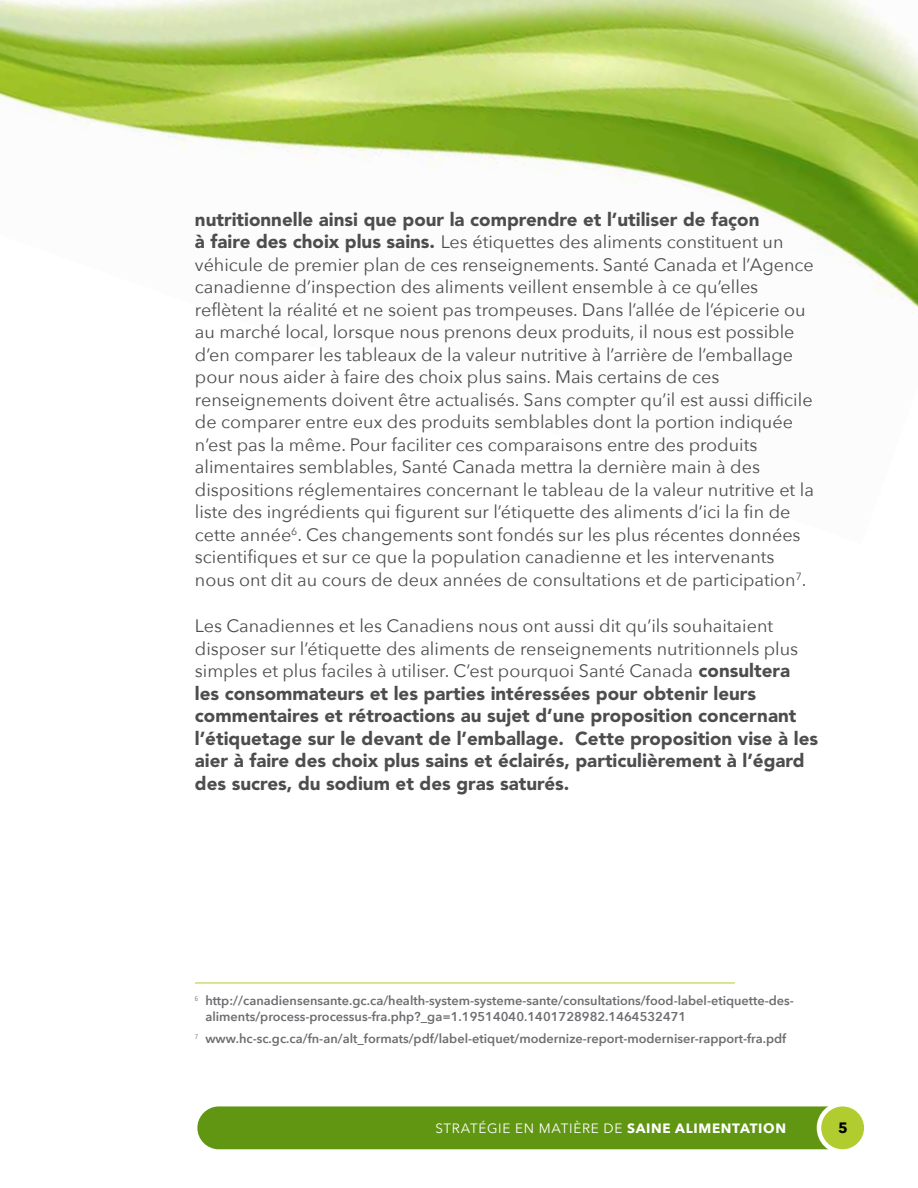
<style>
.page{position:relative;width:918px;height:1188px;background:#fff}
.page>*{position:absolute;margin:0;border:0;box-sizing:border-box;transform-origin:0 0}
.Body{font:900 18.75px/22.5px "Avenir LT Std";color:#4d4d4f}
.Body-2{font:18px/22.5px "Avenir Next";color:#4d4d4f}
.t1{font:700 15px "Avenir Next";color:#000}
.t2{font:13.5px "Avenir Next";letter-spacing:.05em;color:#fff}
.Footnote{font:600 12.75px/16.5px "Avenir Next";color:#6d6e71}
.s1{font-family:"Avenir LT Std";font-weight:900;font-size:18.75px}
.s2{font-weight:700}
</style>
<div class="page">
<div style="left:197px;top:1106px;width:631px;height:43px;background:#619612"></div>
<div style="left:819px;top:1104px;width:47px;height:48px;background:#b0cc2e;border-radius:50%"></div>
<div style="left:817px;top:1102px;width:52px;height:52px;border:4px solid #fff;border-radius:50%"></div>
<img style="left:0;top:0;width:918px;height:308px">
<hr style="left:195px;top:983px;width:540px;height:1px;background:#b0cc2e">
<p class="Body" style="left:195px;top:208px;width:566px">nutritionnelle ainsi que pour la comprendre et l’utiliser de façon</p>
<p class="Body-2" style="left:195px;top:230px;width:621px"><span class="s1">à faire des choix plus sains.</span> Les étiquettes des aliments constituent un véhicule de premier plan de ces renseignements. Santé Canada et l’Agence canadienne d’inspection des aliments veillent ensemble à ce qu’elles reflètent la réalité et ne soient pas trompeuses. Dans l’allée de l’épicerie ou au marché local, lorsque nous prenons deux produits, il nous est possible d’en comparer les tableaux de la valeur nutritive à l’arrière de l’emballage pour nous aider à faire des choix plus sains. Mais certains de ces renseignements doivent être actualisés. Sans compter qu’il est aussi difficile de comparer entre eux des produits semblables dont la portion indiquée n’est pas la même. Pour faciliter ces comparaisons entre des produits alimentaires semblables, Santé Canada mettra la dernière main à des dispositions réglementaires concernant le tableau de la valeur nutritive et la liste des ingrédients qui figurent sur l’étiquette des aliments d’ici la fin de cette année<sup>6</sup>. Ces changements sont fondés sur les plus récentes données scientifiques et sur ce que la population canadienne et les intervenants nous ont dit au cours de deux années de consultations et de participation<sup>7</sup>.</p>
<p class="Body-2" style="left:195px;top:614px;width:605px">Les Canadiennes et les Canadiens nous ont aussi dit qu’ils souhaitaient disposer sur l’étiquette des aliments de renseignements nutritionnels plus simples et plus faciles à utiliser. C’est pourquoi Santé Canada <span class="s1">consultera</span></p>
<p class="Body" style="left:195px;top:682px;width:625px">les consommateurs et les parties intéressées pour obtenir leurs commentaires et rétroactions au sujet d’une proposition concernant l’étiquetage sur le devant de l’emballage. Cette proposition vise à les aier à faire des choix plus sains et éclairés, particulièrement à l’égard des sucres, du sodium et des gras saturés.</p>
<p class="Footnote" style="left:205px;top:992px;width:590px;text-indent:-10px"><sup>6</sup> http://canadiensensante.gc.ca/health-system-systeme-sante/consultations/food-label-etiquette-des&shy;aliments/process-processus-fra.php?_ga=1.19514040.1401728982.1464532471</p>
<p class="Footnote" style="left:195px;top:1030px;width:593px"><sup>7</sup> www.hc-sc.gc.ca/fn-an/alt_formats/pdf/label-etiquet/modernize-report-moderniser-rapport-fra.pdf</p>
<p class="t2" style="left:436px;top:1116px;width:352px">STRATÉGIE EN MATIÈRE DE <span class="s2">SAINE ALIMENTATION</span></p>
<p class="t1" style="left:838px;top:1114px;width:11px">5</p>
</div>
